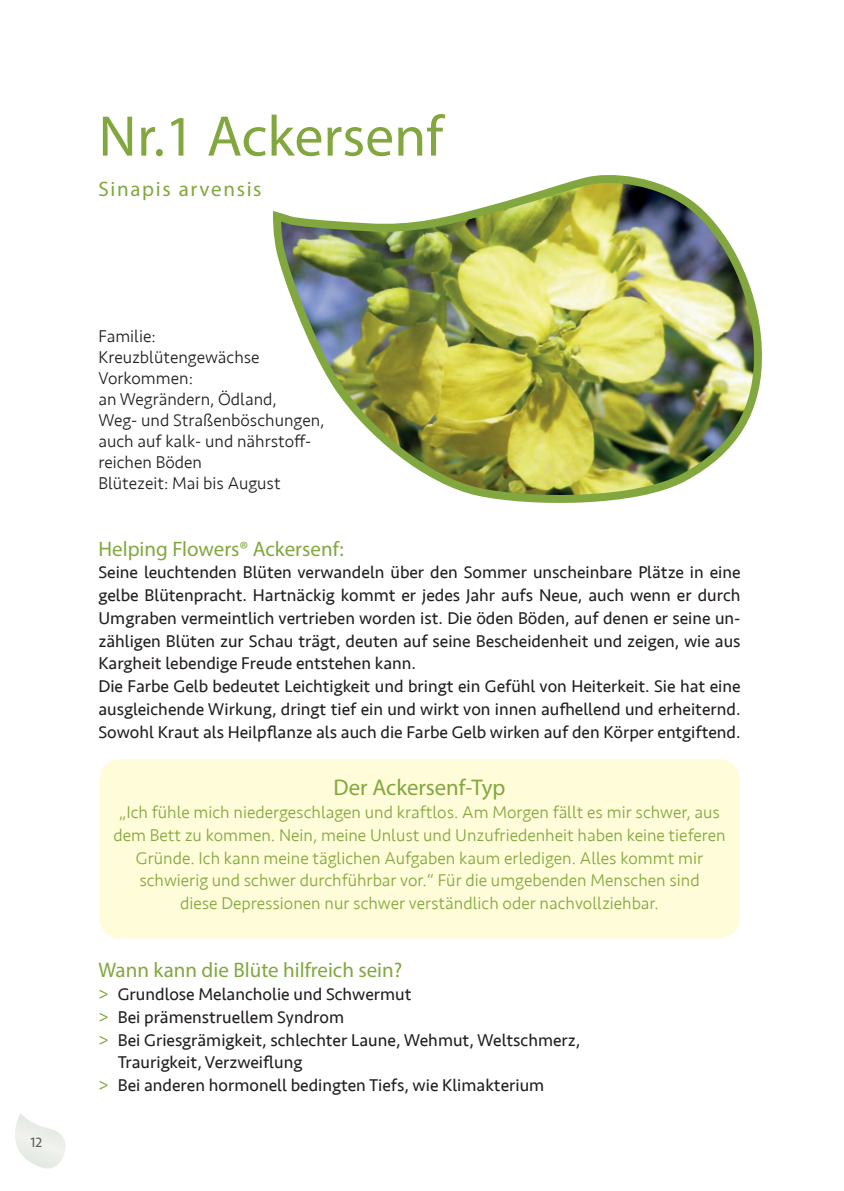
<style>
.page{position:relative;width:844px;height:1191px;background:#fff}
.page>*{position:absolute;margin:0;border:0;box-sizing:border-box;transform-origin:0 0}
.t1{font:57.75px "Myriad Pro";color:#82a73f}
.t2{font:22.75px "Myriad Pro";color:#82a73f}
.t3{font:21px "Myriad Pro";color:#82a73f}
.t4{font:21px "Myriad Pro";letter-spacing:.08em;color:#82a73f}
.t5{font:17.5px/22.8px "Seravek";color:#231f20}
.t6{font:300 17.5px/22.8px "Seravek";color:#82a73f;text-align:center}
.t7{font:300 17.5px/21px "Seravek";color:#231f20}
.t8{font:14px "Seravek";color:#57585a}
.s1{color:#82a73f}
</style>
<div class="page">
<svg style="left:15px;top:1113px;width:50px;height:56px"></svg>
<div style="left:99px;top:759px;width:640px;height:179px;background:#fffcd9;border-radius:21px"></div>
<img style="left:272px;top:175px;width:490px;height:328px">
<p class="t8" style="left:31px;top:1132px;width:13px">12</p>
<h1 class="t1" style="left:98px;top:101px;width:346px">Nr.1 Ackersenf</h1>
<p class="t4" style="left:98px;top:176px;width:165px">Sinapis arvensis</p>
<p class="t7" style="left:98px;top:326px;width:227px">Familie:<br>Kreuzblütengewächse<br>Vorkommen:<br>an Wegrändern, Ödland,<br>Weg- und Straßenböschungen, auch auf kalk- und nährstoff&shy;reichen Böden<br>Blütezeit: Mai bis August</p>
<p class="t3" style="left:98px;top:535px;width:247px">Helping Flowers® Ackersenf:</p>
<p class="t5" style="left:98px;top:561px;width:643px">Seine leuchtenden Blüten verwandeln über den Sommer unscheinbare Plätze in eine gelbe Blütenpracht. Hartnäckig kommt er jedes Jahr aufs Neue, auch wenn er durch Umgraben vermeintlich vertrieben worden ist. Die öden Böden, auf denen er seine un&shy;zähligen Blüten zur Schau trägt, deuten auf seine Bescheidenheit und zeigen, wie aus Kargheit lebendige Freude entstehen kann.<br>Die Farbe Gelb bedeutet Leichtigkeit und bringt ein Gefühl von Heiterkeit. Sie hat eine ausgleichende Wirkung, dringt tief ein und wirkt von innen aufhellend und erheiternd.<br>Sowohl Kraut als Heilpflanze als auch die Farbe Gelb wirken auf den Körper entgiftend.</p>
<h2 class="t2" style="left:333px;top:773px;width:173px">Der Ackersenf-Typ</h2>
<p class="t6" style="left:113px;top:801px;width:613px">„Ich fühle mich niedergeschlagen und kraftlos. Am Morgen fällt es mir schwer, aus dem Bett zu kommen. Nein, meine Unlust und Unzufriedenheit haben keine tieferen Gründe. Ich kann meine täglichen Aufgaben kaum erledigen. Alles kommt mir schwierig und schwer durchführbar vor.“ Für die umgebenden Menschen sind<br>diese Depressionen nur schwer verständlich oder nachvollziehbar.</p>
<p class="t3" style="left:98px;top:957px;width:305px">Wann kann die Blüte hilfreich sein?</p>
<p class="t5" style="left:98px;top:983px;width:314px"><span class="s1">&gt;</span> Grundlose Melancholie und Schwermut</p>
<p class="t5" style="left:98px;top:1005px;width:247px"><span class="s1">&gt;</span> Bei prämenstruellem Syndrom</p>
<p class="t5" style="left:98px;top:1028px;width:483px"><span class="s1">&gt;</span> Bei Griesgrämigkeit, schlechter Laune, Wehmut, Weltschmerz,</p>
<p class="t5" style="left:118px;top:1051px;width:186px">Traurigkeit, Verzweiflung</p>
<p class="t5" style="left:98px;top:1074px;width:447px"><span class="s1">&gt;</span> Bei anderen hormonell bedingten Tiefs, wie Klimakterium</p>
</div>
